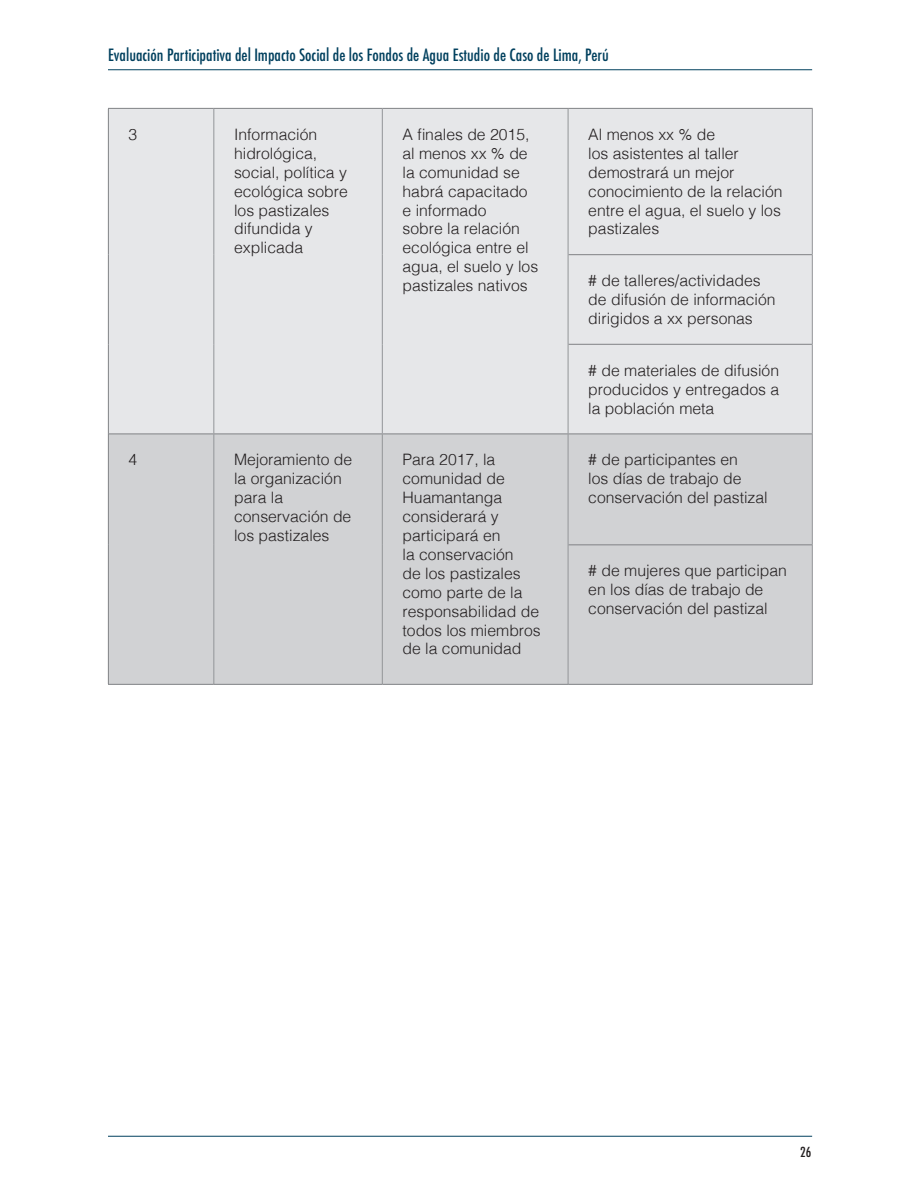
<style>
.page{position:relative;width:918px;height:1188px;background:#fff}
.page>*{position:absolute;margin:0;border:0;box-sizing:border-box;transform-origin:0 0}
.t1{font:500 condensed 16.5px "Futura";color:#00405e}
.Table_text{font:300 15.75px/18.9px "Helvetica";color:#231f20}
.t2{font:500 condensed 13.5px "Futura";color:#231f20}
</style>
<div class="page">
<hr style="left:108px;top:69px;width:704px;height:1px;background:#00405e">
<hr style="left:108px;top:1136px;width:704px;height:1px;background:#00405e">
<div style="left:109px;top:109px;width:703px;height:325px;background:#e6e7e9"></div>
<div style="left:109px;top:435px;width:703px;height:249px;background:#d1d2d4"></div>
<hr style="left:108px;top:108px;width:106px;height:1px;background:#808285">
<hr style="left:214px;top:108px;width:168px;height:1px;background:#808285">
<hr style="left:382px;top:108px;width:186px;height:1px;background:#808285">
<hr style="left:568px;top:108px;width:245px;height:1px;background:#808285">
<hr style="left:568px;top:254px;width:244px;height:1px;background:#808285">
<hr style="left:568px;top:344px;width:244px;height:1px;background:#808285">
<hr style="left:109px;top:434px;width:105px;height:1px;background:#808285">
<hr style="left:214px;top:434px;width:168px;height:1px;background:#808285">
<hr style="left:382px;top:434px;width:186px;height:1px;background:#808285">
<hr style="left:568px;top:434px;width:244px;height:1px;background:#808285">
<hr style="left:568px;top:544px;width:244px;height:1px;background:#808285">
<hr style="left:108px;top:109px;width:1px;height:146px;background:#808285">
<hr style="left:108px;top:255px;width:1px;height:89px;background:#808285">
<hr style="left:108px;top:344px;width:1px;height:90px;background:#808285">
<hr style="left:108px;top:434px;width:1px;height:111px;background:#808285">
<hr style="left:108px;top:545px;width:1px;height:139px;background:#808285">
<hr style="left:213px;top:109px;width:1px;height:146px;background:#939598">
<hr style="left:382px;top:109px;width:1px;height:146px;background:#939598">
<hr style="left:568px;top:109px;width:1px;height:146px;background:#939598">
<hr style="left:812px;top:109px;width:1px;height:146px;background:#939598">
<hr style="left:213px;top:255px;width:1px;height:89px;background:#939598">
<hr style="left:382px;top:255px;width:1px;height:89px;background:#939598">
<hr style="left:568px;top:255px;width:1px;height:89px;background:#939598">
<hr style="left:812px;top:255px;width:1px;height:89px;background:#939598">
<hr style="left:213px;top:344px;width:1px;height:90px;background:#939598">
<hr style="left:382px;top:344px;width:1px;height:90px;background:#939598">
<hr style="left:568px;top:344px;width:1px;height:90px;background:#939598">
<hr style="left:812px;top:344px;width:1px;height:90px;background:#939598">
<hr style="left:213px;top:434px;width:1px;height:111px;background:#939598">
<hr style="left:382px;top:434px;width:1px;height:111px;background:#939598">
<hr style="left:568px;top:434px;width:1px;height:111px;background:#939598">
<hr style="left:812px;top:434px;width:1px;height:111px;background:#939598">
<hr style="left:213px;top:545px;width:1px;height:139px;background:#939598">
<hr style="left:382px;top:545px;width:1px;height:139px;background:#939598">
<hr style="left:568px;top:545px;width:1px;height:139px;background:#939598">
<hr style="left:812px;top:545px;width:1px;height:139px;background:#939598">
<hr style="left:108px;top:684px;width:106px;height:1px;background:#808285">
<hr style="left:214px;top:684px;width:168px;height:1px;background:#808285">
<hr style="left:382px;top:684px;width:186px;height:1px;background:#808285">
<hr style="left:568px;top:684px;width:245px;height:1px;background:#808285">
<p class="t1" style="left:108px;top:45px;width:502px">Evaluación Participativa del Impacto Social de los Fondos de Agua Estudio de Caso de Lima, Perú</p>
<p class="Table_text" style="left:129px;top:124px;width:10px">3</p>
<p class="Table_text" style="left:234px;top:124px;width:115px">Información hidrológica, social, política y ecológica sobre los pastizales difundida y explicada</p>
<p class="Table_text" style="left:403px;top:124px;width:137px">A finales de 2015, al menos xx % de la comunidad se habrá capacitado e informado<br>sobre la relación ecológica entre el agua, el suelo y los pastizales nativos</p>
<p class="Table_text" style="left:588px;top:124px;width:196px">Al menos xx % de<br>los asistentes al taller demostrará un mejor conocimiento de la relación entre el agua, el suelo y los pastizales</p>
<p class="Table_text" style="left:588px;top:270px;width:189px"># de talleres/actividades de difusión de información dirigidos a xx personas</p>
<p class="Table_text" style="left:588px;top:360px;width:192px;text-align:justify"># de materiales de difusión producidos y entregados a la población meta</p>
<p class="Table_text" style="left:129px;top:449px;width:10px">4</p>
<p class="Table_text" style="left:234px;top:449px;width:120px">Mejoramiento de la organización para la conservación de los pastizales</p>
<p class="Table_text" style="left:403px;top:449px;width:140px">Para 2017, la comunidad de<br>Huamantanga considerará y participará en<br>la conservación<br>de los pastizales como parte de la responsabilidad de todos los miembros de la comunidad</p>
<p class="Table_text" style="left:588px;top:449px;width:181px"># de participantes en<br>los días de trabajo de conservación del pastizal</p>
<p class="Table_text" style="left:588px;top:560px;width:200px"># de mujeres que participan en los días de trabajo de conservación del pastizal</p>
<p class="t2" style="left:800px;top:1143px;width:13px">26</p>
</div>
